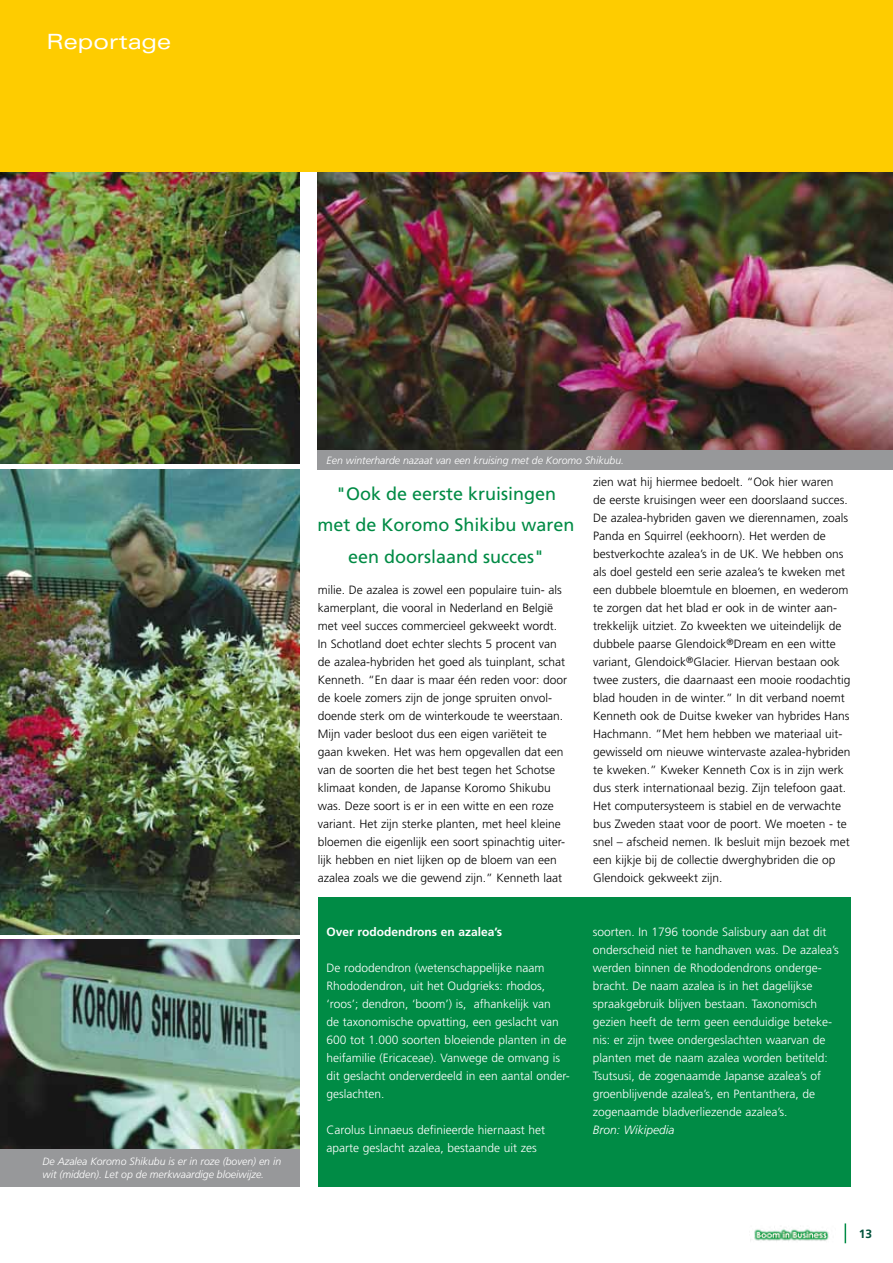
<style>
.page{position:relative;width:893px;height:1263px;background:#fff}
.page>*{position:absolute;margin:0;border:0;box-sizing:border-box;transform-origin:0 0}
.t1{font:expanded 21px "Univers";color:#fff}
.t2{font:18px/31.5px "Frutiger";color:#008b45;text-align:center}
.t3{font:300 12px/18px "Frutiger";color:#000}
.t4{font:300 12px/18px "Frutiger";color:#fff}
.t5{font:700 12px "Frutiger";color:#fff}
.t6{font:italic 300 12px "Frutiger";color:#fff}
.t7{font:700 12px "Frutiger";color:#00523c}
.t8{font:italic 300 10.5px/12.6px "Frutiger";color:#fff}
</style>
<div class="page">
<svg style="left:845px;top:1223px;width:1px;height:20px"></svg>
<img style="left:750px;top:1229px;width:79px;height:12px">
<img style="left:0;top:171px;width:300px;height:293px">
<img style="left:0;top:469px;width:300px;height:465px">
<img style="left:0;top:940px;width:300px;height:209px">
<div style="left:0;top:1149px;width:300px;height:37px;background:#97989a"></div>
<img style="left:318px;top:171px;width:575px;height:279px">
<div style="left:318px;top:450px;width:575px;height:19px;background:#97989a"></div>
<div style="left:318px;top:897px;width:532px;height:289px;background:#008b45"></div>
<div style="left:0;top:0;width:893px;height:171px;background:#fecc00"></div>
<h1 class="t1" style="left:47px;top:29px;width:126px">Reportage</h1>
<p class="t8" style="left:43px;top:1155px;width:240px">De Azalea Koromo Shikubu is er in roze (boven) en in wit (midden). Let op de merkwaardige bloeiwijze.</p>
<p class="t8" style="left:327px;top:454px;width:299px">Een winterharde nazaat van een kruising met de Koromo Shikubu.</p>
<h2 class="t2" style="left:318px;top:477px;width:259px">"Ook de eerste kruisingen met de Koromo Shikibu waren een doorslaand succes"</h2>
<p class="t3" style="left:318px;top:581px;width:251px">milie. De azalea is zowel een populaire tuin- als kamerplant, die vooral in Nederland en België met veel succes commercieel gekweekt wordt.<br>In Schotland doet echter slechts 5 procent van de azalea-hybriden het goed als tuinplant, schat Kenneth. “En daar is maar één reden voor: door de koele zomers zijn de jonge spruiten onvol&shy;doende sterk om de winterkoude te weerstaan.<br>Mijn vader besloot dus een eigen variëteit te gaan kweken. Het was hem opgevallen dat een van de soorten die het best tegen het Schotse klimaat konden, de Japanse Koromo Shikubu was. Deze soort is er in een witte en een roze variant. Het zijn sterke planten, met heel kleine bloemen die eigenlijk een soort spinachtig uiter&shy;lijk hebben en niet lijken op de bloem van een azalea zoals we die gewend zijn.” Kenneth laat</p>
<p class="t5" style="left:327px;top:925px;width:177px">Over rododendrons en azalea’s</p>
<p class="t4" style="left:327px;top:959px;width:245px">De rododendron (wetenschappelijke naam Rhododendron, uit het Oudgrieks: rhodos, ‘roos’; dendron, ‘boom’) is, afhankelijk van<br>de taxonomische opvatting, een geslacht van 600 tot 1.000 soorten bloeiende planten in de heifamilie (Ericaceae). Vanwege de omvang is dit geslacht onderverdeeld in een aantal onder&shy;geslachten.</p>
<p class="t4" style="left:327px;top:1121px;width:220px">Carolus Linnaeus definieerde hiernaast het aparte geslacht azalea, bestaande uit zes</p>
<p class="t3" style="left:593px;top:473px;width:259px">zien wat hij hiermee bedoelt. “Ook hier waren<br>de eerste kruisingen weer een doorslaand succes.<br>De azalea-hybriden gaven we dierennamen, zoals Panda en Squirrel (eekhoorn). Het werden de bestverkochte azalea’s in de UK. We hebben ons als doel gesteld een serie azalea’s te kweken met een dubbele bloemtule en bloemen, en wederom te zorgen dat het blad er ook in de winter aan&shy;trekkelijk uitziet. Zo kweekten we uiteindelijk de dubbele paarse Glendoick<sup>®</sup>Dream en een witte variant, Glendoick<sup>®</sup>Glacier. Hiervan bestaan ook twee zusters, die daarnaast een mooie roodachtig blad houden in de winter.” In dit verband noemt Kenneth ook de Duitse kweker van hybrides Hans Hachmann. ”Met hem hebben we materiaal uit&shy;gewisseld om nieuwe wintervaste azalea-hybriden te kweken.” Kweker Kenneth Cox is in zijn werk dus sterk internationaal bezig. Zijn telefoon gaat.<br>Het computersysteem is stabiel en de verwachte bus Zweden staat voor de poort. We moeten - te snel – afscheid nemen. Ik besluit mijn bezoek met een kijkje bij de collectie dwerghybriden die op Glendoick gekweekt zijn.</p>
<p class="t4" style="left:593px;top:923px;width:248px">soorten. In 1796 toonde Salisbury aan dat dit onderscheid niet te handhaven was. De azalea’s werden binnen de Rhododendrons onderge&shy;bracht. De naam azalea is in het dagelijkse spraakgebruik blijven bestaan. Taxonomisch gezien heeft de term geen eenduidige beteke&shy;nis: er zijn twee ondergeslachten waarvan de planten met de naam azalea worden betiteld:<br>Tsutsusi, de zogenaamde Japanse azalea’s of groenblijvende azalea’s, en Pentanthera, de zogenaamde bladverliezende azalea’s.</p>
<p class="t6" style="left:593px;top:1123px;width:83px">Bron: Wikipedia</p>
<p class="t7" style="left:859px;top:1227px;width:15px">13</p>
</div>
